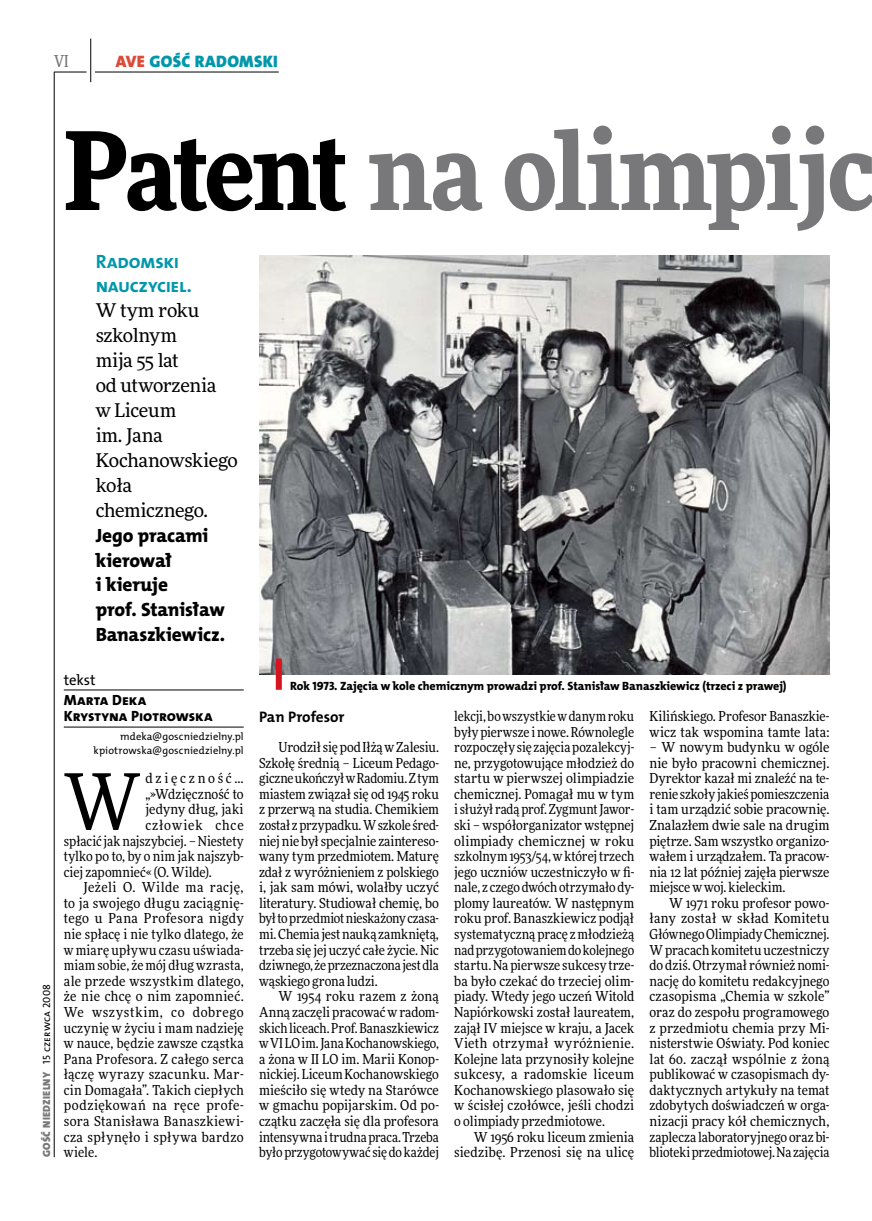
<style>
.page{position:relative;width:872px;height:1221px;background:#fff}
.page>*{position:absolute;margin:0;border:0;box-sizing:border-box;transform-origin:0 0}
.t1{font:900 108px "Freeday Narrow";letter-spacing:-.03em;color:#787779}
.t2{font:78.15px "Freeday Narrow News";color:#000}
.t3{font:19.35px/24.9px "The Mix HP8 Ex Bld";letter-spacing:-.005em;color:#000}
.t4{font:19.35px/24.9px "The Mix HP7 Bld";letter-spacing:-.02em;color:#0097aa}
.t5{font:18.9px/24.9px "Freeday News";letter-spacing:-.015em;color:#000}
.t6{font:16.65px "The Mix HP9 Blk";letter-spacing:.02em;color:#0097aa}
.t7{font:500 16.5px "Freeday Narrow";color:#787779;scale:.9 1}
.t8{font:15.3px "The Mix HP7 Bld";color:#000}
.t9{font:14.85px/15.6px "The Mix HP8 Ex Bld";color:#000}
.t10{font:14.85px "The Mix HP5 Plain";color:#000}
.t11{font:13.8px/15.6px "Freeday Narrow News";letter-spacing:.01em;color:#000;text-align:justify}
.t12{font:13.8px "Freeday Narrow News";letter-spacing:.03em;color:#000}
.t13{font:13.8px "Freeday Narrow News";letter-spacing:.035em;color:#000}
.t14{font:13.8px "Freeday Narrow News";letter-spacing:.045em;color:#000}
.t15{font:13.8px "Freeday Narrow News";letter-spacing:.06em;color:#000}
.t16{font:13.8px "Freeday Narrow News";letter-spacing:.195em;color:#000}
.t17{font:12px "The Mix HP8 Ex Bld";letter-spacing:-.005em;color:#000}
.t18{font:10.5px/13.8px "The Mix HP5 Plain";letter-spacing:.015em;color:#000;text-align:right}
.t19{font:10.5px "The Mix HP9 Blk";letter-spacing:.025em;color:#787779}
.s1{color:#dc4a39}
.s2{color:#000}
.s3{font-family:"The Mix HP5 Plain";color:#000}
</style>
<div class="page">
<hr style="left:54px;top:72px;width:1px;height:1085px;background:#000">
<hr style="left:90px;top:39px;width:1px;height:43px;background:#000">
<hr style="left:54px;top:72px;width:33px;height:1px;background:#000">
<hr style="left:95px;top:72px;width:184px;height:1px;background:#000">
<hr style="left:64px;top:689px;width:180px;height:1px;background:#000">
<hr style="left:64px;top:726px;width:180px;height:1px;background:#000">
<img style="left:259px;top:256px;width:570px;height:418px">
<div style="left:276px;top:658px;width:6px;height:31px;background:#d4151f"></div>
<p class="t7" style="left:54px;top:50px;width:17px">VI</p>
<p class="t6" style="left:116px;top:50px;width:164px"><span class="s1">AVE</span> GOŚĆ RADOMSKI</p>
<h1 class="t1" style="left:64px;top:100px;width:813px"><span class="s2">Patent</span> na olimpijc</h1>
<p class="t19" style="left:40px;top:1156px;width:174px;rotate:-90deg">GOŚĆ NIEDZIELNY <span class="s3">15 czerwca 2008</span></p>
<h3 class="t4" style="left:96px;top:249px;width:98px">Radomski nauczyciel.</h3>
<h3 class="t5" style="left:96px;top:298px;width:144px">W tym roku szkolnym<br>mija 55 lat<br>od utworzenia<br>w Liceum<br>im. Jana<br>Kochanowskiego koła chemicznego.</h3>
<h3 class="t3" style="left:96px;top:522px;width:131px">Jego pracami kierował<br>i kieruje<br>prof. Stanisław<br>Banaszkiewicz.</h3>
<p class="t10" style="left:64px;top:670px;width:33px">tekst</p>
<p class="t9" style="left:64px;top:692px;width:150px">Marta Deka<br>Krystyna Piotrowska</p>
<p class="t18" style="left:93px;top:729px;width:152px">mdeka@goscniedzielny.pl kpiotrowska@goscniedzielny.pl</p>
<h2 class="t2" style="left:64px;top:754px;width:78px">W</h2>
<p class="t16" style="left:145px;top:769px;width:100px">dzięczność…</p>
<p class="t11" style="left:145px;top:786px;width:100px">„»Wdzięczność to</p>
<p class="t11" style="left:145px;top:801px;width:100px">jedyny dług, jaki</p>
<p class="t15" style="left:145px;top:816px;width:100px">człowiek chce</p>
<p class="t11" style="left:64px;top:832px;width:181px">spłacić jak najszybciej. – Niestety</p>
<p class="t11" style="left:64px;top:848px;width:181px">tylko po to, by o nim jak najszyb-</p>
<p class="t11" style="left:64px;top:863px;width:149px">ciej zapomnieć« (O. Wilde).</p>
<p class="t12" style="left:83px;top:878px;width:162px">Jeżeli O. Wilde ma rację,</p>
<p class="t11" style="left:64px;top:895px;width:181px">to ja swojego długu zaciągnię-</p>
<p class="t11" style="left:64px;top:910px;width:181px">tego u Pana Profesora nigdy</p>
<p class="t11" style="left:64px;top:926px;width:181px">nie spłacę i nie tylko dlatego, że</p>
<p class="t11" style="left:64px;top:941px;width:181px">w miarę upływu czasu uświada-</p>
<p class="t11" style="left:64px;top:957px;width:181px">miam sobie, że mój dług wzrasta,</p>
<p class="t11" style="left:64px;top:972px;width:181px">ale przede wszystkim dlatego,</p>
<p class="t11" style="left:64px;top:988px;width:181px">że nie chcę o nim zapomnieć.</p>
<p class="t14" style="left:64px;top:1003px;width:181px">We wszystkim, co dobrego</p>
<p class="t11" style="left:64px;top:1019px;width:181px">uczynię w życiu i mam nadzieję</p>
<p class="t11" style="left:64px;top:1035px;width:181px">w nauce, będzie zawsze cząstka</p>
<p class="t11" style="left:64px;top:1050px;width:181px">Pana Profesora. Z całego serca</p>
<p class="t12" style="left:64px;top:1065px;width:181px">łączę wyrazy szacunku. Mar-</p>
<p class="t11" style="left:64px;top:1081px;width:181px">cin Domagała”. Takich ciepłych</p>
<p class="t13" style="left:64px;top:1096px;width:181px">podziękowań na ręce profe-</p>
<p class="t11" style="left:64px;top:1112px;width:181px">sora Stanisława Banaszkiewi-</p>
<p class="t12" style="left:64px;top:1128px;width:181px">cza spłynęło i spływa bardzo</p>
<p class="t11" style="left:64px;top:1144px;width:35px">wiele.</p>
<p class="t17" style="left:290px;top:678px;width:498px">Rok 1973. Zajęcia w kole chemicznym prowadzi prof. Stanisław Banaszkiewicz (trzeci z prawej)</p>
<p class="t8" style="left:259px;top:706px;width:87px">Pan Profesor</p>
<p class="t11" style="left:259px;top:739px;width:181px;text-indent:20px">Urodził się pod Iłżą wZalesiu.<br>Szkołę średnią – Liceum Pedago&shy;giczne ukończył wRadomiu. Ztym miastem związał się od 1945 roku z przerwą na studia. Chemikiem został zprzypadku. Wszkole śred&shy;niej nie był specjalnie zaintereso&shy;wany tym przedmiotem. Maturę zdał z wyróżnieniem z polskiego i, jak sam mówi, wolałby uczyć literatury. Studiował chemię, bo był to przedmiot nieskażony czasa&shy;mi. Chemia jest nauką zamkniętą, trzeba się jej uczyć całe życie. Nic dziwnego, że przeznaczona jest dla wąskiego grona ludzi.</p>
<p class="t11" style="left:259px;top:988px;width:181px;text-indent:20px">W 1954 roku razem z żoną Anną zaczęli pracować w radom&shy;skich liceach. Prof. Banaszkiewicz wVI LO im. Jana Kochanowskiego, a żona w II LO im. Marii Konop&shy;nickiej. Liceum Kochanowskiego mieściło się wtedy na Starówce w gmachu popijarskim. Od po&shy;czątku zaczęła się dla profesora intensywna itrudna praca. Trzeba było przygotowywać się do każdej</p>
<p class="t11" style="left:454px;top:708px;width:181px">lekcji, bo wszystkie wdanym roku były pierwsze inowe. Równolegle rozpoczęły się zajęcia pozalekcyj&shy;ne, przygotowujące młodzież do startu w pierwszej olimpiadzie chemicznej. Pomagał mu w tym isłużył radą prof. Zygmunt Jawor&shy;ski – współorganizator wstępnej olimpiady chemicznej w roku szkolnym 1953/54, wktórej trzech jego uczniów uczestniczyło w fi&shy;nale, z czego dwóch otrzymało dy&shy;plomy laureatów. W następnym roku prof. Banaszkiewicz podjął systematyczną pracę zmłodzieżą nad przygotowaniem do kolejnego startu. Na pierwsze sukcesy trze&shy;ba było czekać do trzeciej olim&shy;piady. Wtedy jego uczeń Witold Napiórkowski został laureatem, zajął IV miejsce w kraju, a Jacek Vieth otrzymał wyróżnienie.<br>Kolejne lata przynosiły kolejne sukcesy, a radomskie liceum Kochanowskiego plasowało się w ścisłej czołówce, jeśli chodzi o olimpiady przedmiotowe.</p>
<p class="t11" style="left:454px;top:1128px;width:181px;text-align:right">W 1956 roku liceum zmienia siedzibę. Przenosi się na ulicę</p>
<p class="t11" style="left:649px;top:708px;width:181px">Kilińskiego. Profesor Banaszkie&shy;wicz tak wspomina tamte lata:</p>
<p class="t11" style="left:649px;top:739px;width:181px">– W nowym budynku w ogóle nie było pracowni chemicznej.<br>Dyrektor kazał mi znaleźć na te&shy;renie szkoły jakieś pomieszczenia i tam urządzić sobie pracownię.<br>Znalazłem dwie sale na drugim piętrze. Sam wszystko organizo&shy;wałem i urządzałem. Ta pracow&shy;nia 12 lat później zajęła pierwsze miejsce w woj. kieleckim.</p>
<p class="t11" style="left:649px;top:895px;width:181px;text-indent:20px">W 1971 roku profesor powo&shy;łany został w skład Komitetu Głównego Olimpiady Chemicznej.<br>Wpracach komitetu uczestniczy do dziś. Otrzymał również nomi&shy;nację do komitetu redakcyjnego czasopisma „Chemia w szkole” oraz do zespołu programowego z przedmiotu chemia przy Mi&shy;nisterstwie Oświaty. Pod koniec lat 60. zaczął wspólnie z żoną publikować w czasopismach dy&shy;daktycznych artykuły na temat zdobytych doświadczeń w orga&shy;nizacji pracy kół chemicznych, zaplecza laboratoryjnego oraz bi&shy;blioteki przedmiotowej. Na zajęcia</p>
</div>
